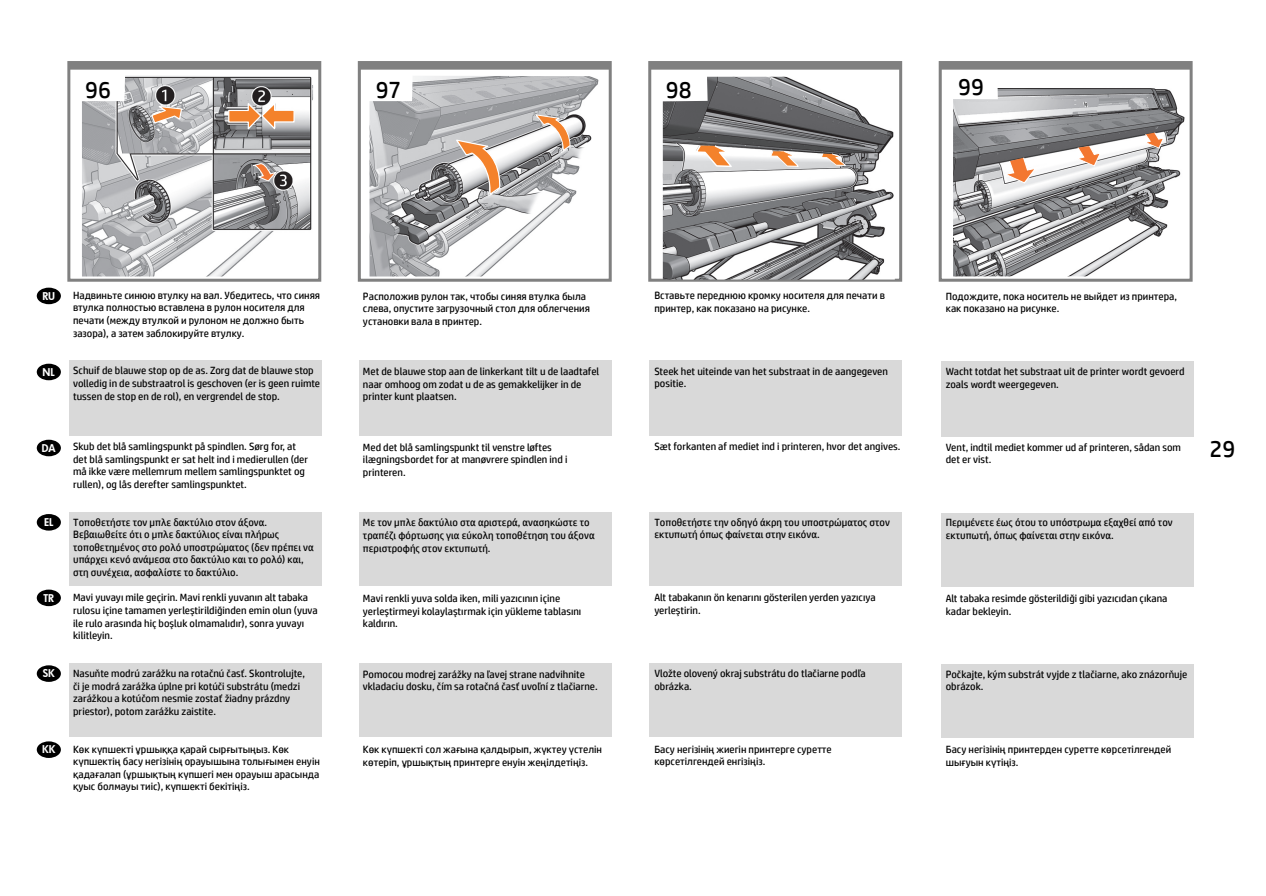
<style>
.page{position:relative;width:1266px;height:896px;background:#fff}
.page>*{position:absolute;margin:0;border:0;box-sizing:border-box;transform-origin:0 0}
.t1{font:24px "HP Simplified";color:#000}
.t2{font:10.5px/12.6px "HP Simplified";color:#000}
.t3{font:10.5px "Futura Hv";color:#fff}
</style>
<div class="page">
<svg style="left:71px;top:65px;width:246px;height:5px"></svg>
<div style="left:67px;top:61px;width:254px;height:221px;border:3px solid #808080"></div>
<svg style="left:362px;top:65px;width:246px;height:5px"></svg>
<div style="left:358px;top:61px;width:254px;height:221px;border:3px solid #808080"></div>
<svg style="left:652px;top:65px;width:246px;height:5px"></svg>
<div style="left:648px;top:61px;width:254px;height:221px;border:3px solid #808080"></div>
<svg style="left:943px;top:65px;width:245px;height:5px"></svg>
<div style="left:939px;top:61px;width:253px;height:221px;border:3px solid #808080"></div>
<img style="left:369px;top:76px;width:230px;height:200px">
<img style="left:82px;top:76px;width:231px;height:200px">
<svg style="left:150px;top:105px;width:33px;height:19px"></svg>
<svg style="left:228px;top:101px;width:67px;height:31px"></svg>
<svg style="left:252px;top:163px;width:25px;height:19px"></svg>
<svg style="left:438px;top:138px;width:63px;height:107px"></svg>
<svg style="left:534px;top:113px;width:37px;height:39px"></svg>
<img style="left:663px;top:77px;width:232px;height:203px">
<svg style="left:693px;top:143px;width:42px;height:26px"></svg>
<svg style="left:767px;top:149px;width:34px;height:19px"></svg>
<svg style="left:818px;top:152px;width:30px;height:14px"></svg>
<img style="left:953px;top:88px;width:232px;height:188px">
<svg style="left:998px;top:154px;width:45px;height:34px"></svg>
<svg style="left:1070px;top:142px;width:38px;height:28px"></svg>
<svg style="left:1139px;top:130px;width:31px;height:22px"></svg>
<div style="left:69px;top:360px;width:252px;height:76px;background:#d9d9d9"></div>
<div style="left:359px;top:360px;width:253px;height:76px;background:#d9d9d9"></div>
<div style="left:650px;top:360px;width:252px;height:76px;background:#d9d9d9"></div>
<div style="left:69px;top:512px;width:252px;height:74px;background:#d9d9d9"></div>
<div style="left:359px;top:512px;width:253px;height:74px;background:#d9d9d9"></div>
<div style="left:650px;top:512px;width:252px;height:74px;background:#d9d9d9"></div>
<div style="left:69px;top:663px;width:252px;height:74px;background:#d9d9d9"></div>
<div style="left:359px;top:663px;width:253px;height:74px;background:#d9d9d9"></div>
<div style="left:650px;top:663px;width:252px;height:74px;background:#d9d9d9"></div>
<div style="left:37px;top:288px;width:24px;height:16px;background:#000;border-radius:50%"></div>
<div style="left:37px;top:590px;width:24px;height:16px;background:#000;border-radius:50%"></div>
<div style="left:37px;top:440px;width:24px;height:16px;background:#000;border-radius:50%"></div>
<div style="left:37px;top:514px;width:24px;height:17px;background:#000;border-radius:50%"></div>
<div style="left:37px;top:364px;width:24px;height:16px;background:#000;border-radius:50%"></div>
<div style="left:37px;top:665px;width:24px;height:17px;background:#000;border-radius:50%"></div>
<div style="left:942px;top:361px;width:252px;height:75px;background:#d9d9d9"></div>
<div style="left:942px;top:513px;width:252px;height:74px;background:#d9d9d9"></div>
<div style="left:942px;top:664px;width:252px;height:73px;background:#d9d9d9"></div>
<div style="left:37px;top:741px;width:24px;height:17px;background:#000;border-radius:50%"></div>
<h1 class="t1" style="left:85px;top:74px;width:27px">96</h1>
<h1 class="t1" style="left:376px;top:74px;width:27px">97</h1>
<h1 class="t1" style="left:666px;top:74px;width:27px">98</h1>
<h1 class="t1" style="left:958px;top:71px;width:27px">99</h1>
<p class="t3" style="left:42px;top:289px;width:14px">RU</p>
<p class="t3" style="left:43px;top:365px;width:14px">NL</p>
<p class="t2" style="left:73px;top:289px;width:248px">Надвиньте синюю втулку на вал. Убедитесь, что синяя втулка полностью вставлена в рулон носителя для печати (между втулкой и рулоном не должно быть зазора), а затем заблокируйте втулку.</p>
<p class="t2" style="left:73px;top:364px;width:249px">Schuif de blauwe stop op de as. Zorg dat de blauwe stop volledig in de substraatrol is geschoven (er is geen ruimte tussen de stop en de rol), en vergrendel de stop.</p>
<p class="t2" style="left:363px;top:289px;width:228px">Расположив рулон так, чтобы синяя втулка была слева, опустите загрузочный стол для облегчения установки вала в принтер.</p>
<p class="t2" style="left:363px;top:365px;width:238px">Met de blauwe stop aan de linkerkant tilt u de laadtafel naar omhoog om zodat u de as gemakkelijker in de printer kunt plaatsen.</p>
<p class="t2" style="left:654px;top:289px;width:232px">Вставьте переднюю кромку носителя для печати в принтер, как показано на рисунке.</p>
<p class="t2" style="left:654px;top:365px;width:235px">Steek het uiteinde van het substraat in de aangegeven positie.</p>
<p class="t2" style="left:946px;top:289px;width:233px">Подождите, пока носитель не выйдет из принтера, как показано на рисунке.</p>
<p class="t2" style="left:946px;top:365px;width:240px">Wacht totdat het substraat uit de printer wordt gevoerd zoals wordt weergegeven.</p>
<p class="t3" style="left:42px;top:441px;width:15px">DA</p>
<p class="t3" style="left:44px;top:515px;width:11px">EL</p>
<p class="t3" style="left:43px;top:591px;width:12px">TR</p>
<p class="t3" style="left:43px;top:666px;width:14px">SK</p>
<p class="t3" style="left:42px;top:742px;width:15px">KK</p>
<p class="t2" style="left:73px;top:440px;width:236px">Skub det blå samlingspunkt på spindlen. Sørg for, at det blå samlingspunkt er sat helt ind i medierullen (der må ikke være mellemrum mellem samlingspunktet og rullen), og lås derefter samlingspunktet.</p>
<p class="t2" style="left:73px;top:516px;width:242px">Τοποθετήστε τον μπλε δακτύλιο στον άξονα.<br>Βεβαιωθείτε ότι ο μπλε δακτύλιος είναι πλήρως τοποθετημένος στο ρολό υποστρώματος (δεν πρέπει να υπάρχει κενό ανάμεσα στο δακτύλιο και το ρολό) και, στη συνέχεια, ασφαλίστε το δακτύλιο.</p>
<p class="t2" style="left:73px;top:591px;width:246px">Mavi yuvayı mile geçirin. Mavi renkli yuvanın alt tabaka rulosu içine tamamen yerleştirildiğinden emin olun (yuva ile rulo arasında hiç boşluk olmamalıdır), sonra yuvayı kilitleyin.</p>
<p class="t2" style="left:73px;top:667px;width:233px">Nasuňte modrú zarážku na rotačnú časť. Skontrolujte, či je modrá zarážka úplne pri kotúči substrátu (medzi zarážkou a kotúčom nesmie zostať žiadny prázdny priestor), potom zarážku zaistite.</p>
<p class="t2" style="left:73px;top:742px;width:248px">Көк күпшекті ұршыққа қарай сырғытыңыз. Көк күпшектің басу негізінің орауышына толығымен енуін қадағалап (ұршықтың күпшегі мен орауыш арасында қуыс болмауы тиіс), күпшекті бекітіңіз.</p>
<p class="t2" style="left:363px;top:441px;width:206px">Med det blå samlingspunkt til venstre løftes ilægningsbordet for at manøvrere spindlen ind i printeren.</p>
<p class="t2" style="left:363px;top:516px;width:233px">Με τον μπλε δακτύλιο στα αριστερά, ανασηκώστε το τραπέζι φόρτωσης για εύκολη τοποθέτηση του άξονα περιστροφής στον εκτυπωτή.</p>
<p class="t2" style="left:363px;top:592px;width:220px">Mavi renkli yuva solda iken, mili yazıcının içine yerleştirmeyi kolaylaştırmak için yükleme tablasını kaldırın.</p>
<p class="t2" style="left:363px;top:667px;width:236px">Pomocou modrej zarážky na ľavej strane nadvihnite vkladaciu dosku, čím sa rotačná časť uvoľní z tlačiarne.</p>
<p class="t2" style="left:363px;top:743px;width:241px">Көк күпшекті сол жағына қалдырып, жүктеу үстелін көтеріп, ұршықтың принтерге енуін жеңілдетіңіз.</p>
<p class="t2" style="left:654px;top:440px;width:248px">Sæt forkanten af mediet ind i printeren, hvor det angives.</p>
<p class="t2" style="left:946px;top:441px;width:237px">Vent, indtil mediet kommer ud af printeren, sådan som det er vist.</p>
<h1 class="t1" style="left:1209px;top:433px;width:27px">29</h1>
<p class="t2" style="left:654px;top:516px;width:237px">Τοποθετήστε την οδηγό άκρη του υποστρώματος στον εκτυπωτή όπως φαίνεται στην εικόνα.</p>
<p class="t2" style="left:946px;top:516px;width:228px">Περιμένετε έως ότου το υπόστρωμα εξαχθεί από τον εκτυπωτή, όπως φαίνεται στην εικόνα.</p>
<p class="t2" style="left:654px;top:591px;width:223px">Alt tabakanın ön kenarını gösterilen yerden yazıcıya yerleştirin.</p>
<p class="t2" style="left:946px;top:592px;width:223px">Alt tabaka resimde gösterildiği gibi yazıcıdan çıkana kadar bekleyin.</p>
<p class="t2" style="left:654px;top:667px;width:213px">Vložte olovený okraj substrátu do tlačiarne podľa obrázka.</p>
<p class="t2" style="left:946px;top:667px;width:243px">Počkajte, kým substrát vyjde z tlačiarne, ako znázorňuje obrázok.</p>
<p class="t2" style="left:654px;top:743px;width:179px">Басу негізінің жиегін принтерге суретте көрсетілгендей енгізіңіз.</p>
<p class="t2" style="left:946px;top:743px;width:227px">Басу негізінің принтерден суретте көрсетілгендей шығуын күтіңіз.</p>
</div>
